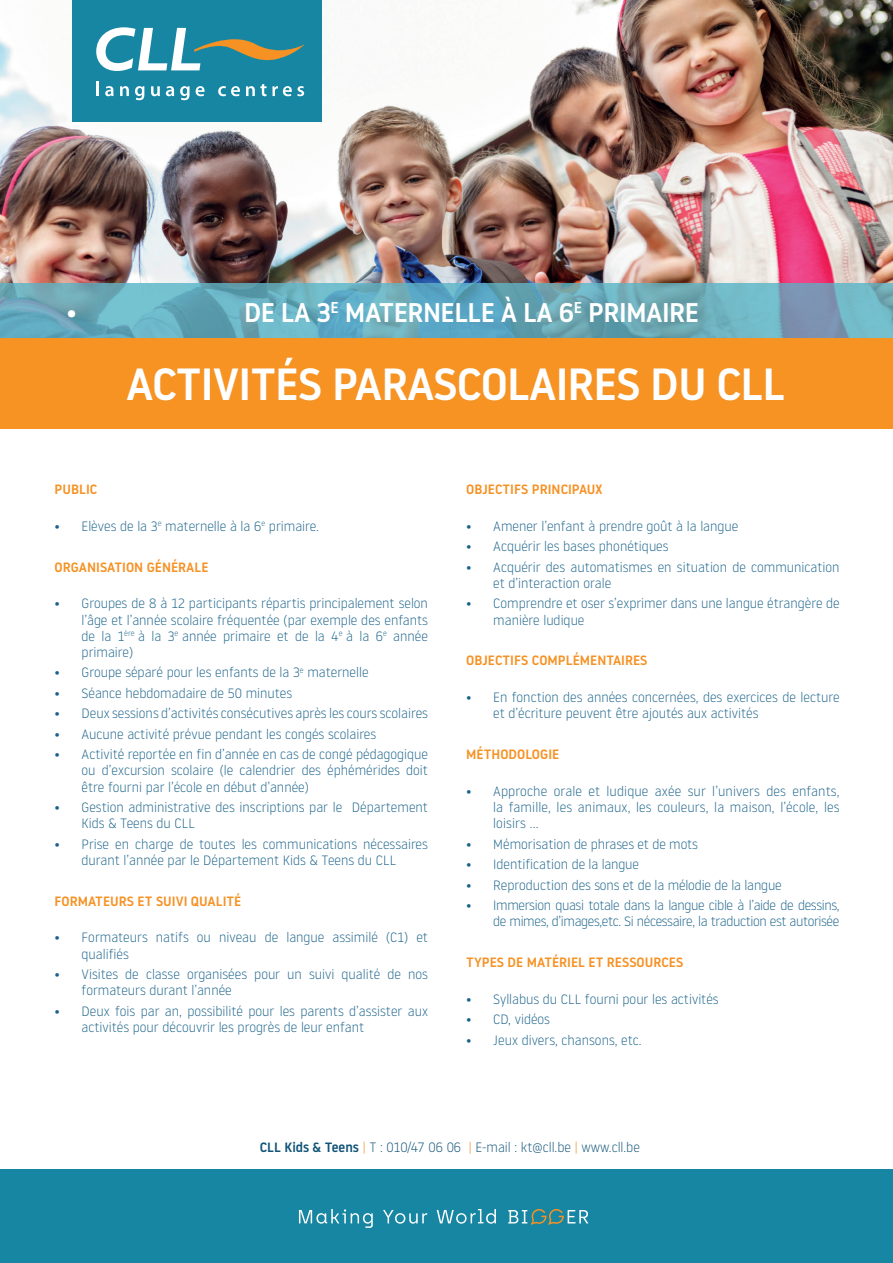
<style>
.page{position:relative;width:893px;height:1263px;background:#fff}
.page>*{position:absolute;margin:0;border:0;box-sizing:border-box;transform-origin:0 0}
.t1{font:500 45px "Noway";letter-spacing:-.02em;color:#fff}
.t2{font:500 27px "Noway";letter-spacing:-.02em;color:#fff}
.t3{font:300 13.5px/16.2px "Noway";color:#1a6289}
.t4{font:500 13.5px "Noway";color:#f69123}
.t5{font:300 13.5px/16.2px "Noway";letter-spacing:-.025em;color:#1a6289;text-align:right}
.t6{font:300 13.5px "Noway";color:#115478}
.s1{font-weight:500}
.s2{color:#f69123}
</style>
<div class="page">
<img style="left:0;top:0;width:893px;height:339px">
<div style="left:0;top:339px;width:893px;height:90px;background:#f69323"></div>
<div style="left:72px;top:0;width:250px;height:121px;background:#1686a2"></div>
<div style="left:0;top:1169px;width:893px;height:94px;background:#1686a2"></div>
<svg style="left:96px;top:27px;width:208px;height:44px"></svg>
<svg style="left:97px;top:82px;width:2px;height:14px"></svg>
<svg style="left:105px;top:86px;width:9px;height:10px"></svg>
<svg style="left:120px;top:86px;width:9px;height:10px"></svg>
<svg style="left:135px;top:86px;width:9px;height:14px"></svg>
<svg style="left:151px;top:86px;width:9px;height:10px"></svg>
<svg style="left:166px;top:86px;width:8px;height:10px"></svg>
<svg style="left:180px;top:86px;width:10px;height:14px"></svg>
<svg style="left:196px;top:86px;width:9px;height:10px"></svg>
<svg style="left:218px;top:86px;width:22px;height:10px"></svg>
<svg style="left:246px;top:84px;width:58px;height:12px"></svg>
<svg style="left:299px;top:1209px;width:74px;height:19px"></svg>
<svg style="left:383px;top:1210px;width:44px;height:14px"></svg>
<svg style="left:437px;top:1209px;width:59px;height:15px"></svg>
<svg style="left:508px;top:1209px;width:80px;height:16px"></svg>
<h2 class="t2" style="left:66px;top:294px;width:13px">•</h2>
<h2 class="t2" style="left:244px;top:294px;width:456px">DE LA 3<sup>E</sup> MATERNELLE À LA 6<sup>E</sup> PRIMAIRE</h2>
<h1 class="t1" style="left:126px;top:353px;width:661px">ACTIVITÉS PARASCOLAIRES DU CLL</h1>
<p class="t4" style="left:55px;top:480px;width:44px">PUBLIC</p>
<p class="t3" style="left:55px;top:517px;width:266px">• Elèves de la 3<sup>e</sup> maternelle à la 6<sup>e</sup> primaire.</p>
<p class="t4" style="left:55px;top:558px;width:155px">ORGANISATION GÉNÉRALE</p>
<p class="t3" style="left:82px;top:595px;width:348px;text-align:justify;text-indent:-27px">• Groupes de 8 à 12 participants répartis principalement selon l’âge et l’année scolaire fréquentée (par exemple des enfants de la 1<sup>ère</sup> à la 3<sup>e</sup> année primaire et de la 4<sup>e</sup> à la 6<sup>e</sup> année primaire)</p>
<p class="t3" style="left:55px;top:664px;width:315px">• Groupe séparé pour les enfants de la 3<sup>e</sup> maternelle</p>
<p class="t3" style="left:55px;top:684px;width:239px">• Séance hebdomadaire de 50 minutes</p>
<p class="t3" style="left:55px;top:705px;width:375px">• Deux sessions d’activités consécutives après les cours scolaires</p>
<p class="t3" style="left:55px;top:725px;width:323px">• Aucune activité prévue pendant les congés scolaires</p>
<p class="t3" style="left:82px;top:746px;width:348px;text-align:justify;text-indent:-27px">• Activité reportée en fin d’année en cas de congé pédagogique ou d’excursion scolaire (le calendrier des éphémérides doit être fourni par l’école en début d’année)</p>
<p class="t3" style="left:82px;top:798px;width:348px;text-indent:-27px">• Gestion administrative des inscriptions par le Département<br>Kids &amp; Teens du CLL</p>
<p class="t3" style="left:55px;top:835px;width:375px;text-align:center">• Prise en charge de toutes les communications nécessaires durant l’année par le Département Kids &amp; Teens du CLL</p>
<p class="t4" style="left:55px;top:892px;width:188px">FORMATEURS ET SUIVI QUALITÉ</p>
<p class="t3" style="left:82px;top:929px;width:348px;text-indent:-27px">• Formateurs natifs ou niveau de langue assimilé (C1) et qualifiés</p>
<p class="t3" style="left:82px;top:965px;width:348px;text-indent:-27px">• Visites de classe organisées pour un suivi qualité de nos formateurs durant l’année</p>
<p class="t3" style="left:82px;top:1002px;width:348px;text-indent:-27px">• Deux fois par an, possibilité pour les parents d’assister aux activités pour découvrir les progrès de leur enfant</p>
<p class="t4" style="left:466px;top:480px;width:138px">OBJECTIFS PRINCIPAUX</p>
<p class="t3" style="left:466px;top:517px;width:274px">• Amener l’enfant à prendre goût à la langue</p>
<p class="t3" style="left:466px;top:538px;width:204px">• Acquérir les bases phonétiques</p>
<p class="t3" style="left:493px;top:558px;width:348px;text-indent:-27px">• Acquérir des automatismes en situation de communication et d’interaction orale</p>
<p class="t3" style="left:493px;top:595px;width:348px;text-indent:-27px">• Comprendre et oser s’exprimer dans une langue étrangère de manière ludique</p>
<p class="t4" style="left:466px;top:651px;width:183px">OBJECTIFS COMPLÉMENTAIRES</p>
<p class="t3" style="left:493px;top:688px;width:348px;text-indent:-27px">• En fonction des années concernées, des exercices de lecture et d’écriture peuvent être ajoutés aux activités</p>
<p class="t4" style="left:466px;top:745px;width:95px">MÉTHODOLOGIE</p>
<p class="t3" style="left:493px;top:782px;width:348px;text-align:justify;text-indent:-27px">• Approche orale et ludique axée sur l’univers des enfants, la famille, les animaux, les couleurs, la maison, l’école, les loisirs ...</p>
<p class="t3" style="left:466px;top:835px;width:233px">• Mémorisation de phrases et de mots</p>
<p class="t3" style="left:466px;top:856px;width:174px">• Identification de la langue</p>
<p class="t3" style="left:466px;top:876px;width:317px">• Reproduction des sons et de la mélodie de la langue</p>
<p class="t5" style="left:466px;top:896px;width:375px">• Immersion quasi totale dans la langue cible à l’aide de dessins, de mimes, d’images,etc. Si nécessaire, la traduction est autorisée</p>
<p class="t4" style="left:466px;top:953px;width:219px">TYPES DE MATÉRIEL ET RESSOURCES</p>
<p class="t3" style="left:466px;top:990px;width:254px">• Syllabus du CLL fourni pour les activités</p>
<p class="t3" style="left:466px;top:1011px;width:85px">• CD, vidéos</p>
<p class="t3" style="left:466px;top:1031px;width:177px">• Jeux divers, chansons, etc.</p>
<p class="t6" style="left:260px;top:1138px;width:382px"><span class="s1">CLL Kids &amp; Teens</span> <span class="s2">|</span> T : 010/47 06 06 <span class="s2">|</span> E-mail : kt@cll.be <span class="s2">|</span> www.cll.be</p>
</div>
